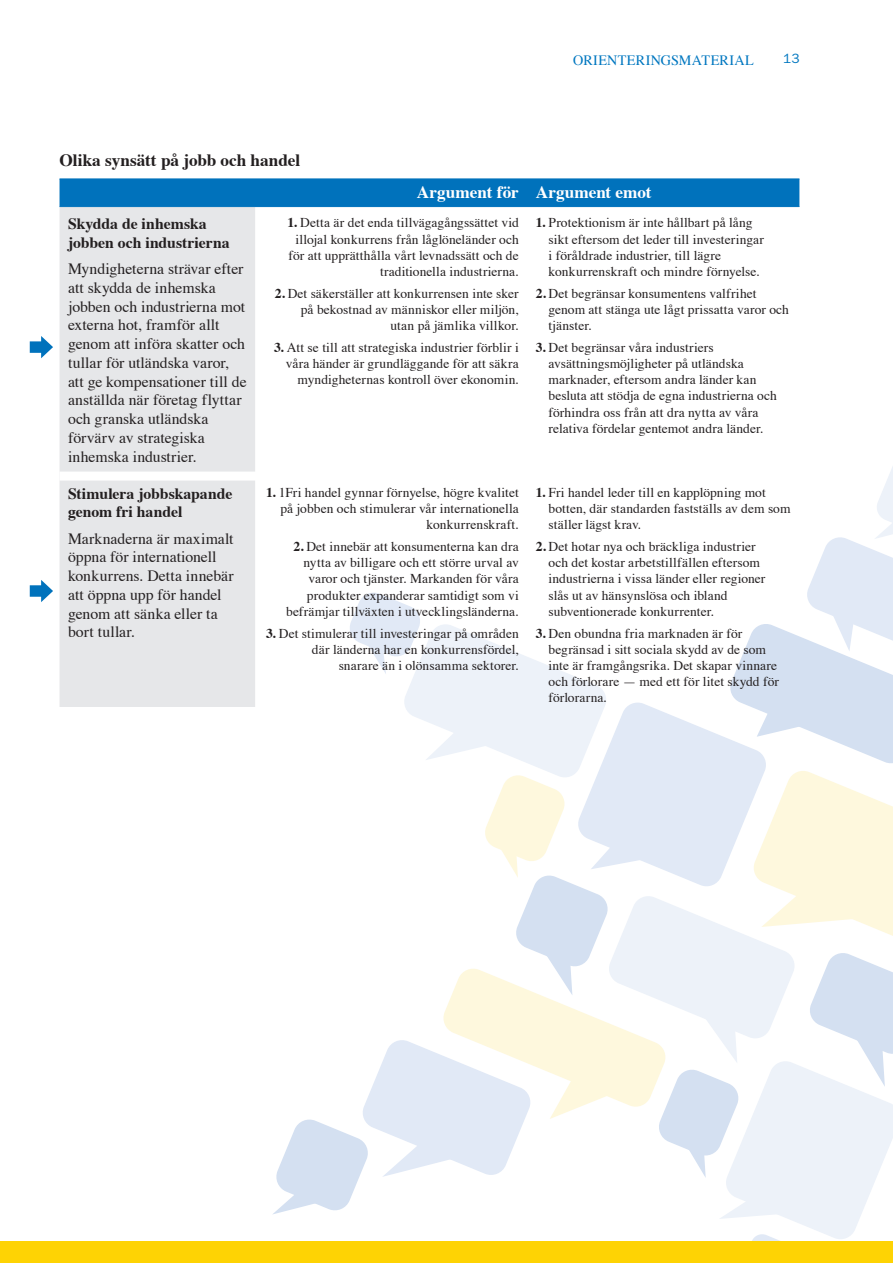
<style>
.page{position:relative;width:893px;height:1263px;background:#fff}
.page>*{position:absolute;margin:0;border:0;box-sizing:border-box;transform-origin:0 0}
.t1{font:700 17.25px "Times";color:#231f20}
.t2{font:700 17.25px "Times";letter-spacing:-.005em;color:#fff}
.t3{font:15.75px/18.8px "Times";color:#231f20}
.t4{font:700 15.75px/18.8px "Times";color:#231f20}
.t5{font:14.25px "Times";letter-spacing:.025em;color:#0077c0}
.t6{font:13.5px/16.2px "Times";letter-spacing:.005em;color:#231f20;text-align:right}
.t7{font:13.5px "Franklin Gothic";color:#0077c0}
.s1{font-weight:700}
</style>
<div class="page">
<div style="left:0;top:1242px;width:893px;height:21px;background:#fed304"></div>
<div style="left:60px;top:180px;width:739px;height:26px;background:#0072bc"></div>
<div style="left:60px;top:207px;width:195px;height:500px;background:#e6e7e9"></div>
<hr style="left:60px;top:179px;width:739px;height:1px;background:#0072bc">
<hr style="left:60px;top:206px;width:467px;height:1px;background:#0072bc">
<hr style="left:527px;top:206px;width:272px;height:1px;background:#0072bc">
<div style="left:60px;top:472px;width:467px;height:9px;background:#fff"></div>
<svg style="left:30px;top:336px;width:23px;height:22px"></svg>
<svg style="left:30px;top:580px;width:23px;height:22px"></svg>
<svg style="left:272px;top:467px;width:621px;height:775px"></svg>
<p class="t1" style="left:60px;top:153px;width:242px">Olika synsätt på jobb och handel</p>
<p class="t5" style="left:573px;top:54px;width:182px">ORIENTERINGSMATERIAL</p>
<p class="t7" style="left:783px;top:54px;width:18px">13</p>
<p class="t2" style="left:417px;top:185px;width:236px">Argument för Argument emot</p>
<p class="t4" style="left:68px;top:216px;width:163px">Skydda de inhemska jobben och industrierna</p>
<p class="t3" style="left:68px;top:261px;width:180px">Myndigheterna strävar efter att skydda de inhemska jobben och industrierna mot externa hot, framför allt genom att införa skatter och tullar för utländska varor, att ge kompensationer till de anställda när företag flyttar och granska utländska förvärv av strategiska inhemska industrier.</p>
<p class="t4" style="left:68px;top:485px;width:166px">Stimulera jobbskapande genom fri handel</p>
<p class="t3" style="left:68px;top:530px;width:167px">Marknaderna är maximalt öppna för internationell konkurrens. Detta innebär att öppna upp för handel genom att sänka eller ta bort tullar.</p>
<p class="t6" style="left:287px;top:216px;width:233px"><span class="s1">1.</span> Detta är det enda tillvägagångssättet vid illojal konkurrens från låglöneländer och för att upprätthålla vårt levnadssätt och de traditionella industrierna.</p>
<p class="t6" style="left:275px;top:286px;width:245px"><span class="s1">2.</span> Det säkerställer att konkurrensen inte sker på bekostnad av människor eller miljön, utan på jämlika villkor.</p>
<p class="t6" style="left:274px;top:340px;width:246px"><span class="s1">3.</span> Att se till att strategiska industrier förblir i våra händer är grundläggande för att säkra myndigheternas kontroll över ekonomin.</p>
<p class="t6" style="left:549px;top:216px;width:217px;text-align:left;text-indent:-13px"><span class="s1">1.</span> Protektionism är inte hållbart på lång sikt eftersom det leder till investeringar i föråldrade industrier, till lägre konkurrenskraft och mindre förnyelse.</p>
<p class="t6" style="left:549px;top:286px;width:242px;text-align:left;text-indent:-13px"><span class="s1">2.</span> Det begränsar konsumentens valfrihet genom att stänga ute lågt prissatta varor och tjänster.</p>
<p class="t6" style="left:549px;top:340px;width:230px;text-align:left;text-indent:-13px"><span class="s1">3.</span> Det begränsar våra industriers avsättningsmöjligheter på utländska marknader, eftersom andra länder kan besluta att stödja de egna industrierna och förhindra oss från att dra nytta av våra relativa fördelar gentemot andra länder.</p>
<p class="t6" style="left:266px;top:485px;width:254px"><span class="s1">1.</span> 1Fri handel gynnar förnyelse, högre kvalitet på jobben och stimulerar vår internationella konkurrenskraft.</p>
<p class="t6" style="left:286px;top:539px;width:234px"><span class="s1">2.</span> Det innebär att konsumenterna kan dra nytta av billigare och ett större urval av varor och tjänster. Markanden för våra produkter expanderar samtidigt som vi befrämjar tillväxten i utvecklingsländerna.</p>
<p class="t6" style="left:266px;top:626px;width:254px"><span class="s1">3.</span> Det stimulerar till investeringar på områden där länderna har en konkurrensfördel,<br>snarare än i olönsamma sektorer.</p>
<p class="t6" style="left:549px;top:485px;width:243px;text-align:left;text-indent:-13px"><span class="s1">1.</span> Fri handel leder till en kapplöpning mot botten, där standarden fastställs av dem som ställer lägst krav.</p>
<p class="t6" style="left:549px;top:539px;width:218px;text-align:left;text-indent:-13px"><span class="s1">2.</span> Det hotar nya och bräckliga industrier och det kostar arbetstillfällen eftersom industrierna i vissa länder eller regioner slås ut av hänsynslösa och ibland subventionerade konkurrenter.</p>
<p class="t6" style="left:549px;top:626px;width:232px;text-align:left;text-indent:-13px"><span class="s1">3.</span> Den obundna fria marknaden är för begränsad i sitt sociala skydd av de som inte är framgångsrika. Det skapar vinnare och förlorare — med ett för litet skydd för förlorarna.</p>
</div>
